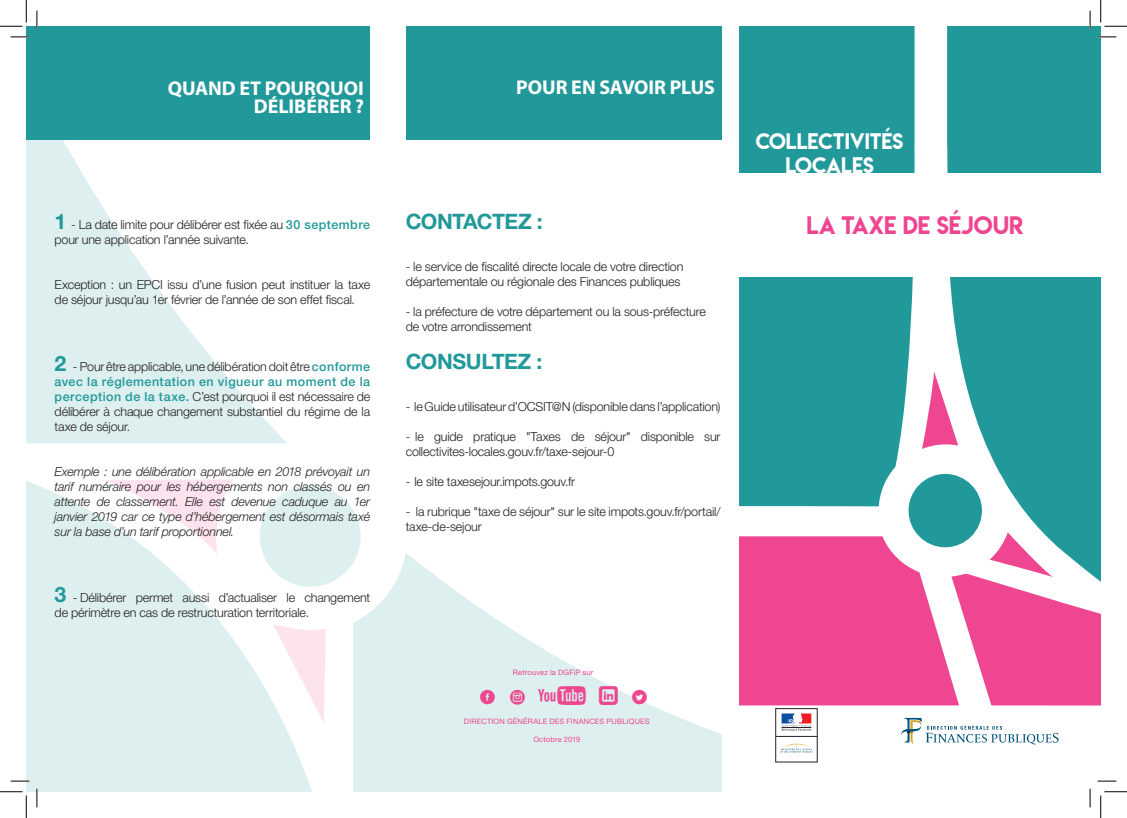
<style>
.page{position:relative;width:1127px;height:818px;background:#fff}
.page>*{position:absolute;margin:0;border:0;box-sizing:border-box;transform-origin:0 0}
.t1{font:22.5px "Lemon Milk";color:#ee4690}
.t2{font:22.5px "socialtype";color:#ee4690}
.t3{font:700 21.25px "Helvetica Neue";letter-spacing:-.025em;color:#219899}
.t4{font:700 20px "Myriad Pro";letter-spacing:-.005em;color:#fff}
.t5{font:20px "Lemon Milk";color:#fff}
.t6{font:300 12.5px/15px "Helvetica Neue";letter-spacing:-.015em;color:#231f20}
.t7{font:italic 300 12.5px/15px "Helvetica Neue";letter-spacing:-.015em;color:#231f20;text-align:justify}
.t8{font:7.5px "Helvetica Neue";letter-spacing:.02em;color:#ee4690}
.s1{font-weight:700;font-size:21.25px;color:#219899}
.s2{font-weight:500;color:#219899}
.s3{font-family:"Sociallogostfb"}
</style>
<div class="page">
<svg style="left:26px;top:481px;width:286px;height:311px;fill:#ddefef"></svg>
<svg style="left:26px;top:140px;width:261px;height:303px;fill:#ddefef"></svg>
<svg style="left:353px;top:552px;width:717px;height:240px;fill:#ddefef"></svg>
<svg style="left:273px;top:625px;width:52px;height:98px"></svg>
<svg style="left:104px;top:479px;width:129px;height:75px"></svg>
<div style="left:260px;top:486px;width:100px;height:101px;background:#ddefef;border-radius:50%"></div>
<div style="left:721px;top:708px;width:379px;height:84px;background:#fff"></div>
<div style="left:26px;top:26px;width:344px;height:114px;background:#219899"></div>
<svg style="left:901px;top:718px;width:157px;height:27px"></svg>
<div style="left:405px;top:26px;width:316px;height:114px;background:#219899"></div>
<svg style="left:945px;top:26px;width:155px;height:506px;background:#38a2a3"></svg>
<div style="left:739px;top:26px;width:176px;height:480px;background:#219899"></div>
<svg style="left:922px;top:371px;width:35px;height:78px"></svg>
<div style="left:908px;top:474px;width:73px;height:73px;background:#219899;border-radius:50%"></div>
<div style="left:721px;top:173px;width:379px;height:104px;background:#fff"></div>
<svg style="left:958px;top:532px;width:142px;height:173px"></svg>
<div style="left:775px;top:708px;width:42px;height:54px;border:1px solid #231f20"></div>
<hr style="left:775px;top:736px;width:42px;height:1px;background:#231f20">
<svg style="left:780px;top:744px;width:32px;height:9px"></svg>
<svg style="left:781px;top:713px;width:30px;height:18px"></svg>
<svg style="left:738px;top:536px;width:220px;height:169px;background:#ee5d9d"></svg>
<svg style="left:11px;top:36px;width:18px;height:2px"></svg>
<svg style="left:1097px;top:36px;width:18px;height:2px"></svg>
<svg style="left:11px;top:780px;width:18px;height:2px"></svg>
<svg style="left:1097px;top:780px;width:18px;height:2px"></svg>
<svg style="left:36px;top:11px;width:2px;height:18px"></svg>
<svg style="left:36px;top:788px;width:2px;height:19px"></svg>
<svg style="left:1088px;top:11px;width:2px;height:18px"></svg>
<svg style="left:1089px;top:788px;width:1px;height:19px"></svg>
<svg style="left:0;top:0;width:27px;height:27px"></svg>
<svg style="left:0;top:791px;width:27px;height:27px"></svg>
<svg style="left:1100px;top:0;width:26px;height:27px"></svg>
<svg style="left:1100px;top:791px;width:26px;height:27px"></svg>
<p class="t4" style="left:168px;top:75px;width:197px">QUAND ET POURQUOI</p>
<p class="t4" style="left:516px;top:74px;width:200px">POUR EN SAVOIR PLUS</p>
<p class="t4" style="left:254px;top:94px;width:112px">DÉLIBÉRER ?</p>
<p class="t6" style="left:55px;top:217px;width:317px"><span class="s1">1</span> - La date limite pour délibérer est fixée au <span class="s2">30 septembre </span>pour une application l’année suivante.</p>
<p class="t6" style="left:55px;top:277px;width:317px">Exception : un EPCI issu d’une fusion peut instituer la taxe de séjour jusqu’au 1er février de l’année de son effet fiscal.</p>
<p class="t6" style="left:55px;top:358px;width:317px;text-align:justify"><span class="s1">2</span> - Pour être applicable, une délibération doit être <span class="s2">conforme avec la réglementation en vigueur au moment de la perception de la taxe.</span> C’est pourquoi il est nécessaire de délibérer à chaque changement substantiel du régime de la taxe de séjour.</p>
<p class="t7" style="left:55px;top:463px;width:317px">Exemple : une délibération applicable en 2018 prévoyait un tarif numéraire pour les hébergements non classés ou en attente de classement. Elle est devenue caduque au 1er janvier 2019 car ce type d’hébergement est désormais taxé sur la base d’un tarif proportionnel.</p>
<p class="t6" style="left:55px;top:590px;width:317px"><span class="s1">3</span> - Délibérer permet aussi d’actualiser le changement de périmètre en cas de restructuration territoriale.</p>
<p class="t3" style="left:405px;top:209px;width:138px">CONTACTEZ :</p>
<p class="t6" style="left:405px;top:259px;width:279px">- le service de fiscalité directe locale de votre direction départementale ou régionale des Finances publiques</p>
<p class="t6" style="left:405px;top:304px;width:302px">- la préfecture de votre département ou la sous-préfecture</p>
<p class="t6" style="left:405px;top:319px;width:128px">de votre arrondissement</p>
<p class="t3" style="left:405px;top:348px;width:138px">CONSULTEZ :</p>
<p class="t6" style="left:405px;top:399px;width:316px">- le Guide utilisateur d’OCSIT@N (disponible dans l’application)</p>
<p class="t6" style="left:405px;top:429px;width:316px">- le guide pratique "Taxes de séjour" disponible sur collectivites-locales.gouv.fr/taxe-sejour-0</p>
<p class="t6" style="left:405px;top:474px;width:171px">- le site taxesejour.impots.gouv.fr</p>
<p class="t6" style="left:405px;top:504px;width:316px">- la rubrique "taxe de séjour" sur le site impots.gouv.fr/portail/ taxe-de-sejour</p>
<p class="t8" style="left:513px;top:668px;width:82px">Retrouvez la DGFiP sur</p>
<p class="t2" style="left:478px;top:684px;width:172px">B V <span class="s3">B 1</span> A</p>
<p class="t8" style="left:464px;top:717px;width:187px">DIRECTION GÉNÉRALE DES FINANCES PUBLIQUES</p>
<p class="t8" style="left:533px;top:735px;width:48px">Octobre 2019</p>
<p class="t5" style="left:755px;top:127px;width:149px">COLLECTIVITÉS</p>
<p class="t5" style="left:785px;top:151px;width:90px">LOCALES</p>
<p class="t1" style="left:806px;top:209px;width:219px">LA TAXE DE SÉJOUR</p>
</div>
